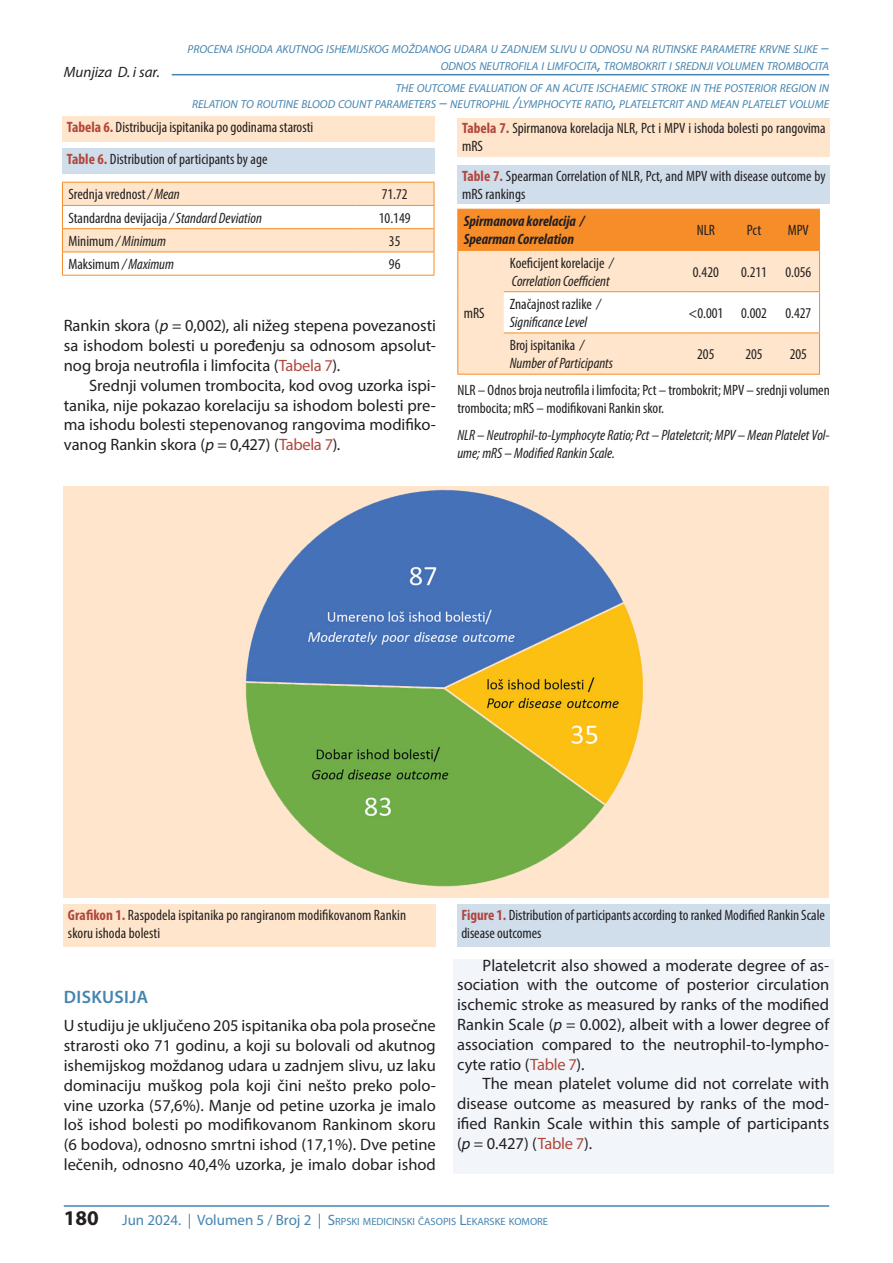
<style>
.page{position:relative;width:893px;height:1263px;background:#fff}
.page>*{position:absolute;margin:0;border:0;box-sizing:border-box;transform-origin:0 0}
.t1{font:700 21px "Myriad Pro";color:#231f20}
.t2{font:600 18px "Myriad Pro";letter-spacing:.02em;color:#4584af}
.t3{font:16.5px/19.8px "Myriad Pro";color:#231f20;text-align:justify}
.t4{font:condensed 15px/18px "Myriad Pro";color:#231f20}
.t5{font:italic condensed 15px/18px "Myriad Pro";color:#231f20}
.t6{font:italic 700 condensed 15px/18px "Myriad Pro";color:#231f20}
.t7{font:italic 15px "Myriad Pro";color:#231f20}
.t8{font:italic 11.55px/16.5px "Myriad Pro";color:#4584af;text-align:right}
.t9{font:10.5px "Myriad Pro";color:#4584af}
.s1{font-size:16.5px}
.s2{font-weight:700;color:#b1473d}
.s3{font-style:italic}
.s4{font-style:normal}
.s5{color:#b1473d}
.s6{font-size:15px}
</style>
<div class="page">
<div style="left:453px;top:117px;width:380px;height:1057px;background:#f2f6fa"></div>
<hr style="left:64px;top:1205px;width:765px;height:2px;background:#4584af">
<hr style="left:172px;top:74px;width:657px;height:1px;background:#4584af">
<div style="left:63px;top:116px;width:372px;height:26px;background:#fee5cb"></div>
<div style="left:63px;top:148px;width:372px;height:26px;background:#d0ddeb"></div>
<svg style="left:62px;top:182px;width:373px;height:93px"></svg>
<hr style="left:62px;top:275px;width:293px;height:1px;background:#f68d28">
<hr style="left:355px;top:275px;width:79px;height:1px;background:#f68d28">
<hr style="left:62px;top:205px;width:293px;height:1px;background:#f68d28">
<hr style="left:355px;top:205px;width:79px;height:1px;background:#f68d28">
<hr style="left:62px;top:228px;width:293px;height:1px;background:#f68d28">
<hr style="left:355px;top:228px;width:79px;height:1px;background:#f68d28">
<hr style="left:62px;top:252px;width:293px;height:1px;background:#f68d28">
<hr style="left:355px;top:252px;width:79px;height:1px;background:#f68d28">
<div style="left:453px;top:111px;width:389px;height:358px;background:#fff"></div>
<div style="left:458px;top:118px;width:372px;height:38px;background:#fee5cb"></div>
<div style="left:458px;top:165px;width:372px;height:39px;background:#d0ddeb"></div>
<svg style="left:458px;top:210px;width:361px;height:164px"></svg>
<hr style="left:457px;top:374px;width:47px;height:1px;background:#f68d28">
<hr style="left:457px;top:209px;width:47px;height:1px;background:#f68d28">
<hr style="left:457px;top:210px;width:1px;height:40px;background:#f68d28">
<hr style="left:504px;top:209px;width:177px;height:1px;background:#f68d28">
<hr style="left:681px;top:209px;width:50px;height:1px;background:#f68d28">
<hr style="left:680px;top:210px;width:1px;height:40px;background:#f68d28">
<hr style="left:731px;top:209px;width:46px;height:1px;background:#f68d28">
<hr style="left:731px;top:210px;width:1px;height:40px;background:#f68d28">
<hr style="left:777px;top:209px;width:43px;height:1px;background:#f68d28">
<hr style="left:777px;top:210px;width:1px;height:40px;background:#f68d28">
<hr style="left:819px;top:210px;width:1px;height:40px;background:#f68d28">
<hr style="left:457px;top:250px;width:47px;height:1px;background:#f68d28">
<hr style="left:457px;top:251px;width:1px;height:41px;background:#f68d28">
<hr style="left:457px;top:292px;width:1px;height:41px;background:#f68d28">
<hr style="left:457px;top:333px;width:1px;height:41px;background:#f68d28">
<hr style="left:504px;top:250px;width:177px;height:1px;background:#f68d28">
<hr style="left:681px;top:250px;width:50px;height:1px;background:#f68d28">
<hr style="left:731px;top:250px;width:46px;height:1px;background:#f68d28">
<hr style="left:777px;top:250px;width:43px;height:1px;background:#f68d28">
<hr style="left:819px;top:251px;width:1px;height:40px;background:#f68d28">
<hr style="left:504px;top:291px;width:177px;height:1px;background:#f68d28">
<hr style="left:681px;top:291px;width:50px;height:1px;background:#f68d28">
<hr style="left:731px;top:291px;width:46px;height:1px;background:#f68d28">
<hr style="left:777px;top:291px;width:43px;height:1px;background:#f68d28">
<hr style="left:819px;top:292px;width:1px;height:41px;background:#f68d28">
<hr style="left:504px;top:333px;width:177px;height:1px;background:#f68d28">
<hr style="left:681px;top:333px;width:50px;height:1px;background:#f68d28">
<hr style="left:731px;top:333px;width:46px;height:1px;background:#f68d28">
<hr style="left:777px;top:333px;width:43px;height:1px;background:#f68d28">
<hr style="left:819px;top:333px;width:1px;height:41px;background:#f68d28">
<hr style="left:504px;top:374px;width:177px;height:1px;background:#f68d28">
<hr style="left:681px;top:374px;width:50px;height:1px;background:#f68d28">
<hr style="left:731px;top:374px;width:46px;height:1px;background:#f68d28">
<hr style="left:777px;top:374px;width:43px;height:1px;background:#f68d28">
<div style="left:47px;top:469px;width:799px;height:489px;background:#fff"></div>
<div style="left:64px;top:904px;width:372px;height:43px;background:#fee5cb"></div>
<div style="left:457px;top:904px;width:372px;height:43px;background:#d0ddeb"></div>
<div style="left:64px;top:486px;width:765px;height:411px;background:#fee5cb"></div>
<img style="left:245px;top:489px;width:398px;height:398px">
<p class="t7" style="left:64px;top:62px;width:98px">Munjiza D. i sar.</p>
<p class="t8" style="left:188px;top:41px;width:643px">PROCENA ISHODA AKUTNOG ISHEMIJSKOG MOŽDANOG UDARA U ZADNJEM SLIVU U ODNOSU NA RUTINSKE PARAMETRE KRVNE SLIKE <span class="s1">–<br></span>ODNOS NEUTROFILA I LIMFOCITA<span class="s1">,</span> TROMBOKRIT I SREDNJI VOLUMEN TROMBOCITA</p>
<p class="t8" style="left:192px;top:79px;width:639px">THE OUTCOME EVALUATION OF AN ACUTE ISCHAEMIC STROKE IN THE POSTERIOR REGION IN<br>RELATION TO ROUTINE BLOOD COUNT PARAMETERS <span class="s1">–</span> NEUTROPHIL <span class="s1">/</span>LYMPHOCYTE RATIO<span class="s1">,</span> PLATELETCRIT AND MEAN PLATELET VOLUME</p>
<p class="t4" style="left:67px;top:111px;width:248px;line-height:32px"><span class="s2">Tabela 6.</span> Distribucija ispitanika po godinama starosti<br><span class="s2">Table 6.</span> Distribution of participants by age</p>
<p class="t4" style="left:68px;top:185px;width:113px">Srednja vrednost <span class="s3">/ Mean</span></p>
<p class="t4" style="left:382px;top:185px;width:28px">71.72</p>
<p class="t4" style="left:68px;top:209px;width:195px">Standardna devijacija <span class="s3">/ Standard Deviation</span></p>
<p class="t4" style="left:379px;top:209px;width:33px">10.149</p>
<p class="t5" style="left:68px;top:232px;width:99px"><span class="s4">Minimum</span> / Minimum</p>
<p class="t4" style="left:389px;top:232px;width:13px">35</p>
<p class="t4" style="left:68px;top:255px;width:107px">Maksimum <span class="s3">/ Maximum</span></p>
<p class="t4" style="left:389px;top:255px;width:13px">96</p>
<p class="t3" style="left:64px;top:316px;width:374px">Rankin skora (<span class="s3">p =</span> 0,002), ali nižeg stepena povezanosti sa ishodom bolesti u poređenju sa odnosom apsolut&shy;nog broja neutrofila i limfocita (<span class="s5">Tabela 7</span>).</p>
<p class="t3" style="left:64px;top:375px;width:374px;text-indent:26px">Srednji volumen trombocita, kod ovog uzorka ispi&shy;tanika, nije pokazao korelaciju sa ishodom bolesti pre&shy;ma ishodu bolesti stepenovanog rangovima modifiko&shy;vanog Rankin skora (<span class="s3">p =</span> 0,427) (<span class="s5">Tabela 7</span>).</p>
<p class="t4" style="left:462px;top:119px;width:365px"><span class="s2">Tabela 7.</span> Spirmanova korelacija NLR, Pct i MPV i ishoda bolesti po rangovima mRS</p>
<p class="t4" style="left:462px;top:167px;width:365px"><span class="s2">Table 7.</span> Spearman Correlation of NLR, Pct, and MPV with disease outcome by mRS rankings</p>
<p class="t6" style="left:464px;top:213px;width:122px">Spirmanova korelacija /<br>Spearman Correlation</p>
<p class="t4" style="left:697px;top:221px;width:20px">NLR</p>
<p class="t4" style="left:747px;top:221px;width:16px">Pct</p>
<p class="t4" style="left:788px;top:221px;width:23px">MPV</p>
<p class="t5" style="left:510px;top:254px;width:105px"><span class="s4">Koeficijent korelacije</span> /<br>Correlation Coefficient</p>
<p class="t4" style="left:693px;top:263px;width:28px">0.420</p>
<p class="t4" style="left:741px;top:263px;width:72px">0.211 0.056</p>
<p class="t5" style="left:510px;top:295px;width:92px"><span class="s4">Značajnost razlike</span> /<br>Significance Level</p>
<p class="t4" style="left:688px;top:304px;width:124px">&lt;0.001 0.002 0.427</p>
<p class="t5" style="left:510px;top:336px;width:105px"><span class="s4">Broj ispitanika</span> /<br>Number of Participants</p>
<p class="t4" style="left:697px;top:345px;width:19px">205</p>
<p class="t4" style="left:745px;top:345px;width:19px">205</p>
<p class="t4" style="left:790px;top:345px;width:19px">205</p>
<p class="t4" style="left:457px;top:381px;width:374px">NLR – Odnos broja neutrofila i limfocita; Pct – trombokrit; MPV – srednji volumen trombocita; mRS – modifikovani Rankin skor.</p>
<p class="t5" style="left:457px;top:425px;width:374px">NLR – Neutrophil-to-Lymphocyte Ratio; Pct – Plateletcrit; MPV – Mean Platelet Vol&shy;ume; mRS – Modified Rankin Scale.</p>
<p class="t4" style="left:464px;top:304px;width:22px">mRS</p>
<p class="t4" style="left:68px;top:906px;width:340px"><span class="s2">Grafikon 1.</span> Raspodela ispitanika po rangiranom modifikovanom Rankin skoru ishoda bolesti</p>
<p class="t4" style="left:461px;top:906px;width:365px"><span class="s2">Figure 1.</span> Distribution of participants according to ranked Modified Rankin Scale disease outcomes</p>
<p class="t2" style="left:64px;top:985px;width:86px">DISKUSIJA</p>
<p class="t3" style="left:64px;top:1016px;width:374px">U studiju je uključeno 205 ispitanika oba pola prosečne strarosti oko 71 godinu, a koji su bolovali od akutnog ishemijskog moždanog udara u zadnjem slivu, uz laku dominaciju muškog pola koji čini nešto preko polo&shy;vine uzorka (57,6%). Manje od petine uzorka je imalo loš ishod bolesti po modifikovanom Rankinom skoru (6 bodova), odnosno smrtni ishod (17,1%). Dve petine lečenih, odnosno 40,4% uzorka, je imalo dobar ishod</p>
<p class="t3" style="left:457px;top:955px;width:374px;text-indent:26px">Plateletcrit also showed a moderate degree of as&shy;sociation with the outcome of posterior circulation ischemic stroke as measured by ranks of the modified Rankin Scale (<span class="s3">p =</span> 0.002), albeit with a lower degree of association compared to the neutrophil-to-lympho&shy;cyte ratio (<span class="s5">Table 7</span>).</p>
<p class="t3" style="left:457px;top:1074px;width:374px;text-indent:26px">The mean platelet volume did not correlate with disease outcome as measured by ranks of the mod&shy;ified Rankin Scale within this sample of participants (<span class="s3">p =</span> 0.427) (<span class="s5">Table 7</span>).</p>
<p class="t1" style="left:64px;top:1204px;width:36px">180</p>
<p class="t9" style="left:122px;top:1215px;width:427px"><span class="s6">Jun 2024. | Volumen 5 / Broj 2 |</span> <span class="s6">S</span>RPSKI MEDICINSKI ČASOPIS <span class="s6">L</span>EKARSKE KOMORE</p>
</div>
